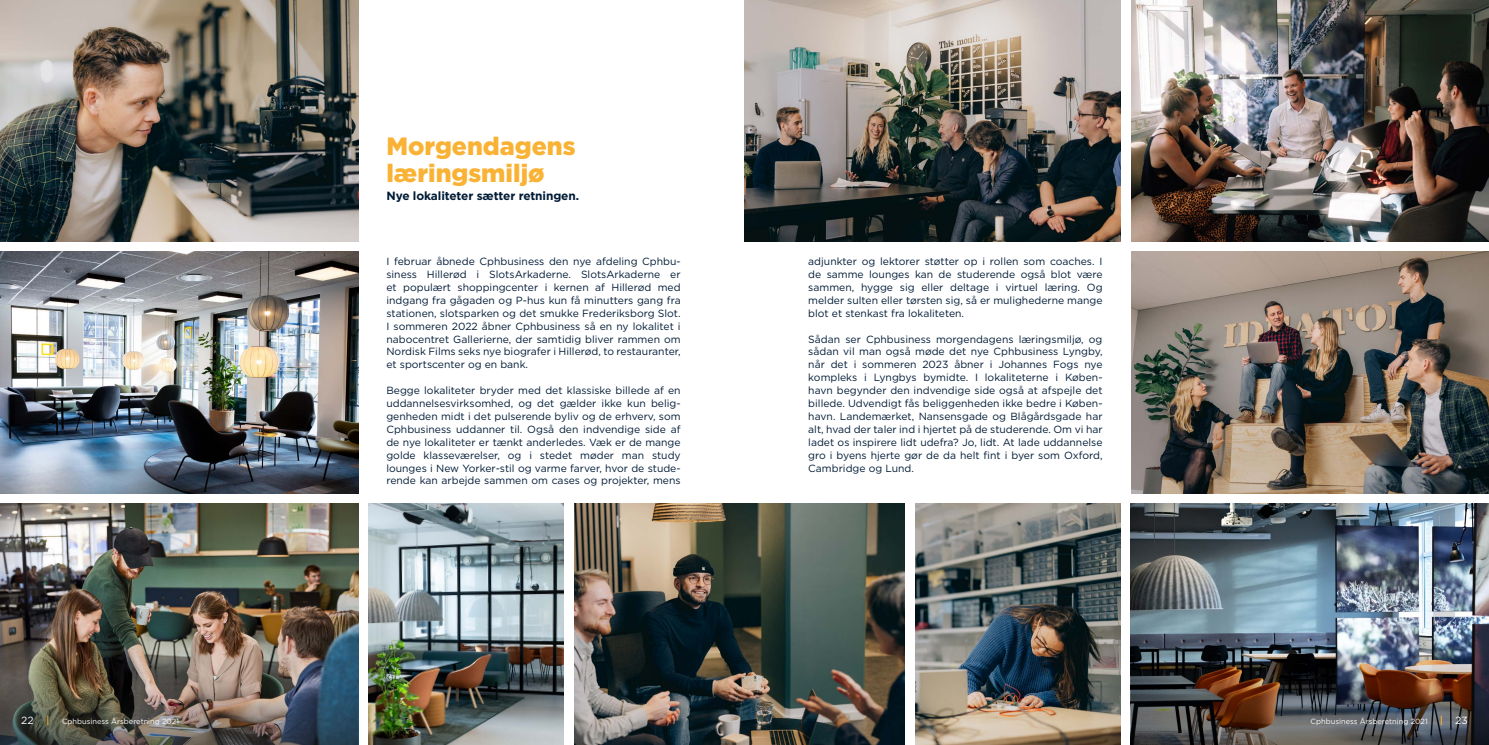
<style>
.page{position:relative;width:1489px;height:745px;background:#fff}
.page>*{position:absolute;margin:0;border:0;box-sizing:border-box;transform-origin:0 0}
.Titel{font:900 25px/27.5px "Gotham";color:#f9b234}
.Manchet{font:700 11.88px "Gotham";letter-spacing:-.01em;color:#001b36}
.Brød{font:10.38px/12.9px "Gotham";color:#001b36;text-align:justify}
.t1{font:7.5px "Gotham";color:#fff}
.s1{font-size:10.38px}
.s2{font-weight:500;font-size:10.38px;color:#f9b234}
</style>
<div class="page">
<img style="left:1131px;top:252px;width:357px;height:241px">
<img style="left:0;top:503px;width:358px;height:151px">
<img style="left:0;top:0;width:358px;height:241px">
<img style="left:915px;top:503px;width:205px;height:241px">
<img style="left:744px;top:0;width:376px;height:241px">
<img style="left:574px;top:503px;width:330px;height:241px">
<img style="left:1131px;top:0;width:357px;height:241px">
<img style="left:0;top:252px;width:358px;height:241px">
<img style="left:369px;top:503px;width:195px;height:241px">
<img style="left:1130px;top:503px;width:358px;height:143px">
<img style="left:0;top:654px;width:358px;height:90px">
<img style="left:1130px;top:646px;width:358px;height:98px">
<p class="Titel" style="left:386px;top:132px;width:191px">Morgendagens læringsmiljø</p>
<p class="Manchet" style="left:386px;top:188px;width:194px">Nye lokaliteter sætter retningen.</p>
<p class="Brød" style="left:386px;top:255px;width:296px">I februar åbnede Cphbusiness den nye afdeling Cphbu&shy;siness Hillerød i SlotsArkaderne. SlotsArkaderne er et populært shoppingcenter i kernen af Hillerød med indgang fra gågaden og P-hus kun få minutters gang fra stationen, slotsparken og det smukke Frederiksborg Slot.<br>I sommeren 2022 åbner Cphbusiness så en ny lokalitet i nabocentret Gallerierne, der samtidig bliver rammen om Nordisk Films seks nye biografer i Hillerød, to restauranter, et sportscenter og en bank.</p>
<p class="Brød" style="left:386px;top:383px;width:296px">Begge lokaliteter bryder med det klassiske billede af en uddannelsesvirksomhed, og det gælder ikke kun belig&shy;genheden midt i det pulserende byliv og de erhverv, som Cphbusiness uddanner til. Også den indvendige side af de nye lokaliteter er tænkt anderledes. Væk er de mange golde klasseværelser, og i stedet møder man study lounges i New Yorker-stil og varme farver, hvor de stude&shy;rende kan arbejde sammen om cases og projekter, mens</p>
<p class="Brød" style="left:808px;top:255px;width:296px">adjunkter og lektorer støtter op i rollen som coaches. I de samme lounges kan de studerende også blot være sammen, hygge sig eller deltage i virtuel læring. Og melder sulten eller tørsten sig, så er mulighederne mange blot et stenkast fra lokaliteten.</p>
<p class="Brød" style="left:808px;top:332px;width:296px">Sådan ser Cphbusiness morgendagens læringsmiljø, og sådan vil man også møde det nye Cphbusiness Lyngby, når det i sommeren 2023 åbner i Johannes Fogs nye kompleks i Lyngbys bymidte. I lokaliteterne i Køben&shy;havn begynder den indvendige side også at afspejle det billede. Udvendigt fås beliggenheden ikke bedre i Køben&shy;havn. Landemærket, Nansensgade og Blågårdsgade har alt, hvad der taler ind i hjertet på de studerende. Om vi har ladet os inspirere lidt udefra? Jo, lidt. At lade uddannelse gro i byens hjerte gør de da helt fint i byer som Oxford, Cambridge og Lund.</p>
<p class="t1" style="left:21px;top:715px;width:159px"><span class="s1">22</span> <span class="s2">|</span> Cphbusiness Årsberetning 2021</p>
<p class="t1" style="left:1310px;top:715px;width:159px">Cphbusiness Årsberetning 2021 <span class="s2">|</span> <span class="s1">23</span></p>
</div>
